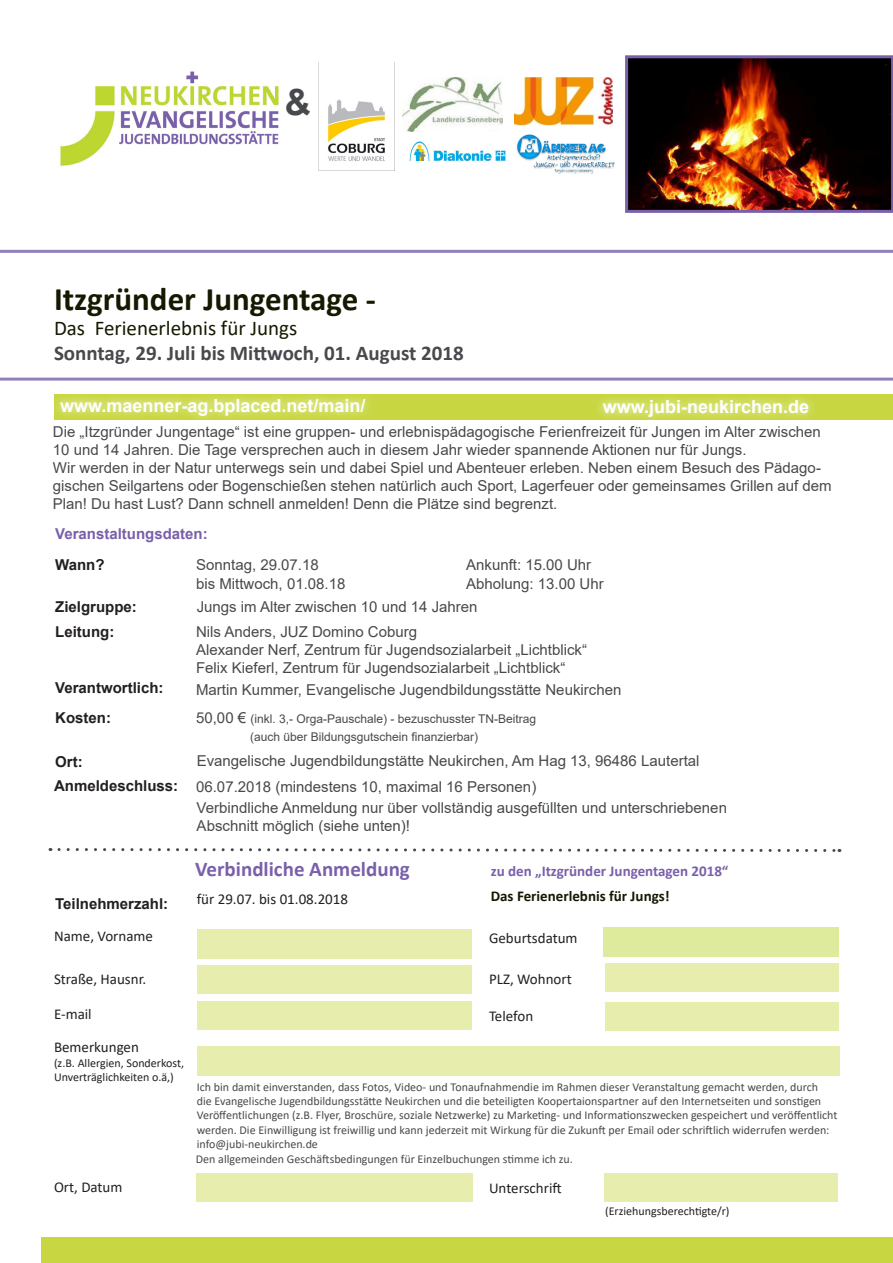
<style>
.page{position:relative;width:893px;height:1263px;background:#fff}
.page>*{position:absolute;margin:0;border:0;box-sizing:border-box;transform-origin:0 0}
.t1{font:700 36px "Arial";color:#47494c}
.t2{font:700 33px "Calibri";color:#151900}
.t3{font:700 21px "Calibri";color:#47494c}
.t4{font:21px "Calibri";color:#151900}
.t5{font:700 21px "Calibri";color:#7960aa}
.t6{font:700 18px "Arial";color:#fff}
.t7{font:15px/18px "Arial";color:#47494c}
.t8{font:15px "Calibri";color:#231f20}
.t9{font:700 15px/29.2px "Arial";color:#231f20}
.t10{font:700 15px "Calibri";color:#7960aa}
.t11{font:700 15px "Calibri";color:#151900}
.t12{font:700 15px "Arial";color:#7960aa}
.t13{font:12px/14.4px "Calibri";color:#47494c}
.t14{font:12px/18px "Arial";color:#47494c;text-align:center}
.t15{font:12px/14.4px "Calibri";color:#231f20}
.s1{font-size:15px}
.s2{font-weight:700;color:#231f20}
</style>
<div class="page">
<div style="left:54px;top:394px;width:839px;height:26px;background:#c8d741"></div>
<div style="left:41px;top:1237px;width:852px;height:26px;background:#c8d741"></div>
<div style="left:198px;top:929px;width:274px;height:30px;background:#e7edac"></div>
<div style="left:198px;top:965px;width:274px;height:29px;background:#e7edac"></div>
<div style="left:198px;top:1001px;width:274px;height:29px;background:#e7edac"></div>
<div style="left:197px;top:1046px;width:642px;height:29px;background:#e7edac"></div>
<div style="left:605px;top:1002px;width:234px;height:29px;background:#e7edac"></div>
<div style="left:605px;top:963px;width:234px;height:29px;background:#e7edac"></div>
<div style="left:196px;top:1173px;width:276px;height:29px;background:#e7edac"></div>
<div style="left:604px;top:1173px;width:233px;height:29px;background:#e7edac"></div>
<div style="left:604px;top:927px;width:235px;height:30px;background:#deea9c"></div>
<div style="left:594px;top:390px;width:224px;height:36px;background:#fff;opacity:.75"></div>
<svg style="left:50px;top:848px;width:790px;height:4px"></svg>
<svg style="left:0;top:250px;width:893px;height:131px"></svg>
<img style="left:60px;top:71px;width:219px;height:95px">
<img style="left:517px;top:134px;width:97px;height:40px">
<div style="left:51px;top:389px;width:324px;height:35px;background:#fff;opacity:.75"></div>
<img style="left:625px;top:55px;width:268px;height:158px">
<img style="left:318px;top:63px;width:67px;height:107px">
<img style="left:410px;top:141px;width:96px;height:20px">
<img style="left:402px;top:77px;width:101px;height:54px">
<img style="left:514px;top:77px;width:98px;height:49px">
<h1 class="t1" style="left:285px;top:77px;width:27px">&amp;</h1>
<h2 class="t2" style="left:54px;top:275px;width:323px">Itzgründer Jungentage -</h2>
<h3 class="t4" style="left:54px;top:313px;width:245px">Das Ferienerlebnis für Jungs</h3>
<h3 class="t3" style="left:54px;top:338px;width:411px">Sonntag, 29. Juli bis Mittwoch, 01. August 2018</h3>
<p class="t6" style="left:60px;top:393px;width:307px">www.maenner-ag.bplaced.net/main/</p>
<p class="t6" style="left:603px;top:394px;width:208px">www.jubi-neukirchen.de</p>
<p class="t7" style="left:53px;top:423px;width:780px">Die „Itzgründer Jungentage“ ist eine gruppen- und erlebnispädagogische Ferienfreizeit für Jungen im Alter zwischen 10 und 14 Jahren. Die Tage versprechen auch in diesem Jahr wieder spannende Aktionen nur für Jungs.<br>Wir werden in der Natur unterwegs sein und dabei Spiel und Abenteuer erleben. Neben einem Besuch des Pädago&shy;gischen Seilgartens oder Bogenschießen stehen natürlich auch Sport, Lagerfeuer oder gemeinsames Grillen auf dem Plan! Du hast Lust? Dann schnell anmelden! Denn die Plätze sind begrenzt.</p>
<p class="t12" style="left:55px;top:523px;width:154px">Veranstaltungsdaten:</p>
<p class="t9" style="left:55px;top:550px;width:51px">Wann?</p>
<p class="t7" style="left:196px;top:556px;width:124px">Sonntag, 29.07.18</p>
<p class="t7" style="left:466px;top:556px;width:127px">Ankunft: 15.00 Uhr</p>
<p class="t7" style="left:196px;top:575px;width:151px">bis Mittwoch, 01.08.18</p>
<p class="t7" style="left:466px;top:575px;width:139px">Abholung: 13.00 Uhr</p>
<p class="t9" style="left:55px;top:592px;width:83px">Zielgruppe:</p>
<p class="t7" style="left:197px;top:598px;width:282px">Jungs im Alter zwischen 10 und 14 Jahren</p>
<p class="t9" style="left:55px;top:617px;width:61px">Leitung:</p>
<p class="t7" style="left:196px;top:623px;width:392px">Nils Anders, JUZ Domino Coburg<br>Alexander Nerf, Zentrum für Jugendsozialarbeit „Lichtblick“<br>Felix Kieferl, Zentrum für Jugendsozialarbeit „Lichtblick“</p>
<p class="t9" style="left:55px;top:674px;width:110px">Verantwortlich:<br>Kosten:</p>
<p class="t7" style="left:196px;top:680px;width:427px">Martin Kummer, Evangelische Jugendbildungsstätte Neukirchen</p>
<p class="t14" style="left:196px;top:709px;width:342px"><span class="s1">50,00 €</span> (inkl. 3,- Orga-Pauschale) - bezuschusster TN-Beitrag (auch über Bildungsgutschein finanzierbar)</p>
<p class="t9" style="left:55px;top:747px;width:29px">Ort:</p>
<p class="t7" style="left:197px;top:752px;width:504px">Evangelische Jugendbildungstätte Neukirchen, Am Hag 13, 96486 Lautertal</p>
<p class="t7" style="left:54px;top:777px;width:484px"><span class="s2">Anmeldeschluss:</span> 06.07.2018 (mindestens 10, maximal 16 Personen)</p>
<p class="t9" style="left:55px;top:889px;width:115px">Teilnehmerzahl:</p>
<p class="t8" style="left:54px;top:926px;width:100px">Name, Vorname</p>
<p class="t8" style="left:54px;top:968px;width:94px">Straße, Hausnr.</p>
<p class="t8" style="left:54px;top:1004px;width:39px">E-mail</p>
<p class="t8" style="left:54px;top:1037px;width:86px">Bemerkungen</p>
<p class="t15" style="left:54px;top:1055px;width:132px">(z.B. Allergien, Sonderkost,<br>Unverträglichkeiten o.ä,)</p>
<p class="t7" style="left:197px;top:799px;width:532px">Verbindliche Anmeldung nur über vollständig ausgefüllten und unterschriebenen<br>Abschnitt möglich (siehe unten)!</p>
<h3 class="t5" style="left:195px;top:854px;width:216px">Verbindliche Anmeldung</h3>
<p class="t10" style="left:491px;top:860px;width:239px">zu den „Itzgründer Jungentagen 2018“</p>
<p class="t11" style="left:491px;top:885px;width:180px">Das Ferienerlebnis für Jungs!</p>
<p class="t8" style="left:197px;top:889px;width:153px">für 29.07. bis 01.08.2018</p>
<p class="t8" style="left:489px;top:927px;width:90px">Geburtsdatum</p>
<p class="t8" style="left:489px;top:968px;width:84px">PLZ, Wohnort</p>
<p class="t8" style="left:489px;top:1006px;width:46px">Telefon</p>
<p class="t13" style="left:196px;top:1079px;width:643px">Ich bin damit einverstanden, dass Fotos, Video- und Tonaufnahmendie im Rahmen dieser Veranstaltung gemacht werden, durch<br>die Evangelische Jugendbildungsstätte Neukirchen und die beteiligten Koopertaionspartner auf den Internetseiten und sonstigen Veröffentlichungen (z.B. Flyer, Broschüre, soziale Netzwerke) zu Marketing- und Informationszwecken gespeichert und veröffentlicht werden. Die Einwilligung ist freiwillig und kann jederzeit mit Wirkung für die Zukunft per Email oder schriftlich widerrufen werden: info@jubi-neukirchen.de<br>Den allgemeinden Geschäftsbedingungen für Einzelbuchungen stimme ich zu.</p>
<p class="t8" style="left:54px;top:1176px;width:70px">Ort, Datum</p>
<p class="t8" style="left:489px;top:1177px;width:74px">Unterschrift</p>
<p class="t15" style="left:605px;top:1203px;width:126px">(Erziehungsberechtigte/r)</p>
</div>
